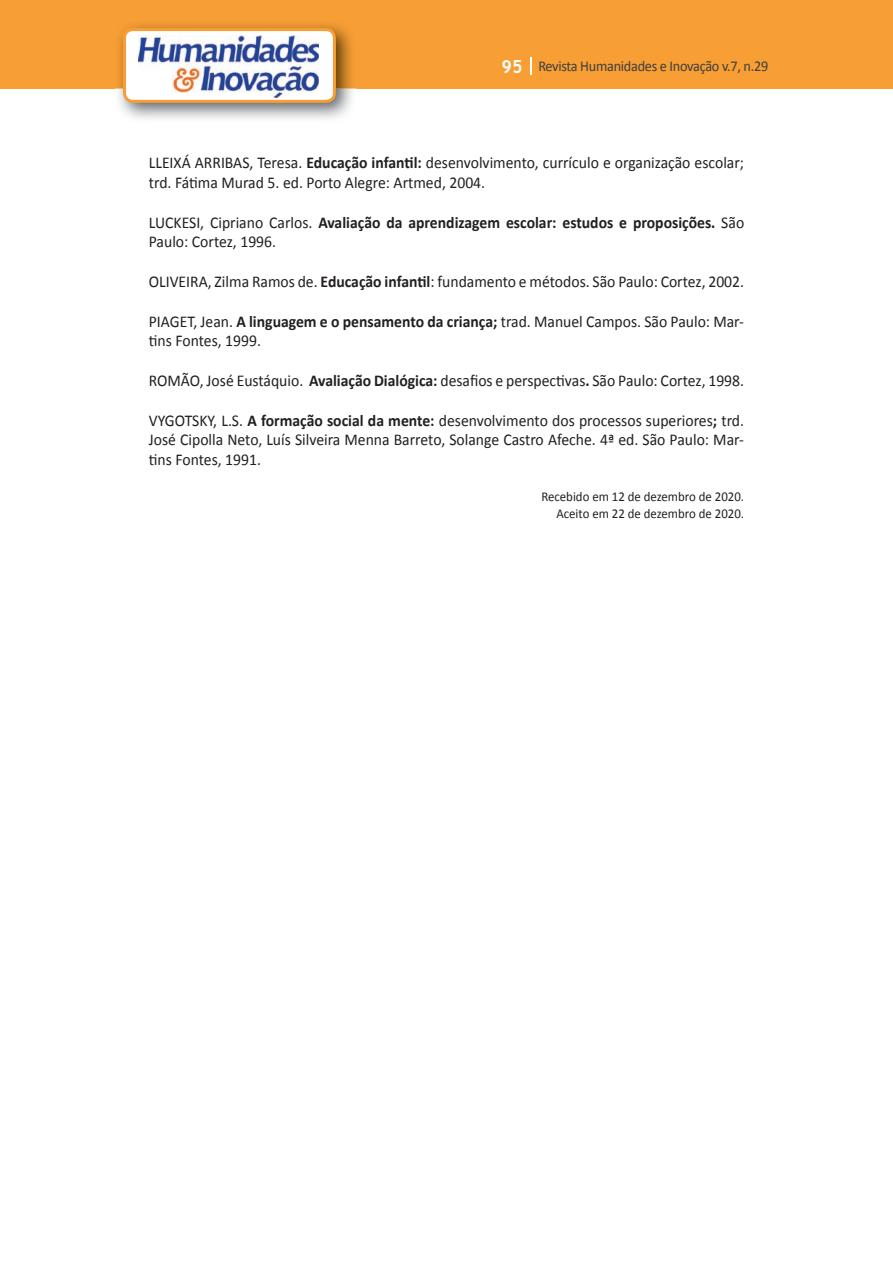
<style>
.page{position:relative;width:893px;height:1263px;background:#fff}
.page>*{position:absolute;margin:0;border:0;box-sizing:border-box;transform-origin:0 0}
.t1{font:16.5px/19.8px "Calibri";color:#231f20;scale:.95 1}
.t2{font:700 16.5px/19.8px "Calibri";color:#231f20;scale:.95 1}
.t3{font:15px "Calibri";letter-spacing:-.02em;color:#3e3e3f;scale:.95 1}
.t4{font:13.5px/16.2px "Calibri";color:#231f20;text-align:right;scale:.95 1}
.s1{font-family:"Trebuchet MS";font-weight:700;font-size:18px;color:#fff}
.s2{font-weight:700}
.s3{font-weight:400}
</style>
<div class="page">
<div style="left:0;top:0;width:893px;height:88px;background:#f79e34"></div>
<svg style="left:530px;top:57px;width:2px;height:18px"></svg>
<img style="left:115px;top:24px;width:241px;height:95px">
<svg style="left:123px;top:28px;width:213px;height:75px"></svg>
<p class="t3" style="left:501px;top:57px;width:282px"><span class="s1">95</span> Revista Humanidades e Inovação v.7, n.29</p>
<p class="t1" style="left:149px;top:153px;width:628px">LLEIXÁ ARRIBAS, Teresa. <span class="s2">Educação infantil:</span> desenvolvimento, currículo e organização escolar; trd. Fátima Murad 5. ed. Porto Alegre: Artmed, 2004.</p>
<p class="t2" style="left:149px;top:212px;width:628px"><span class="s3">LUCKESI, Cipriano Carlos.</span> Avaliação da aprendizagem escolar: estudos e proposições. <span class="s3">São<br>Paulo: Cortez, 1996.</span></p>
<p class="t1" style="left:149px;top:272px;width:628px">OLIVEIRA, Zilma Ramos de. <span class="s2">Educação infantil</span>: fundamento e métodos. São Paulo: Cortez, 2002.</p>
<p class="t1" style="left:149px;top:311px;width:628px">PIAGET, Jean. <span class="s2">A linguagem e o pensamento da criança;</span> trad. Manuel Campos. São Paulo: Mar&shy;tins Fontes, 1999.</p>
<p class="t1" style="left:149px;top:371px;width:628px">ROMÃO, José Eustáquio. <span class="s2">Avaliação Dialógica:</span> desafios e perspectivas<span class="s2">.</span> São Paulo: Cortez, 1998.</p>
<p class="t1" style="left:149px;top:410px;width:628px;text-align:justify">VYGOTSKY, L.S. <span class="s2">A formação social da mente:</span> desenvolvimento dos processos superiores<span class="s2">;</span> trd.<br>José Cipolla Neto, Luís Silveira Menna Barreto, Solange Castro Afeche. 4ª ed. São Paulo: Mar&shy;tins Fontes, 1991.</p>
<p class="t4" style="left:541px;top:489px;width:215px">Recebido em 12 de dezembro de 2020.<br>Aceito em 22 de dezembro de 2020.</p>
</div>
